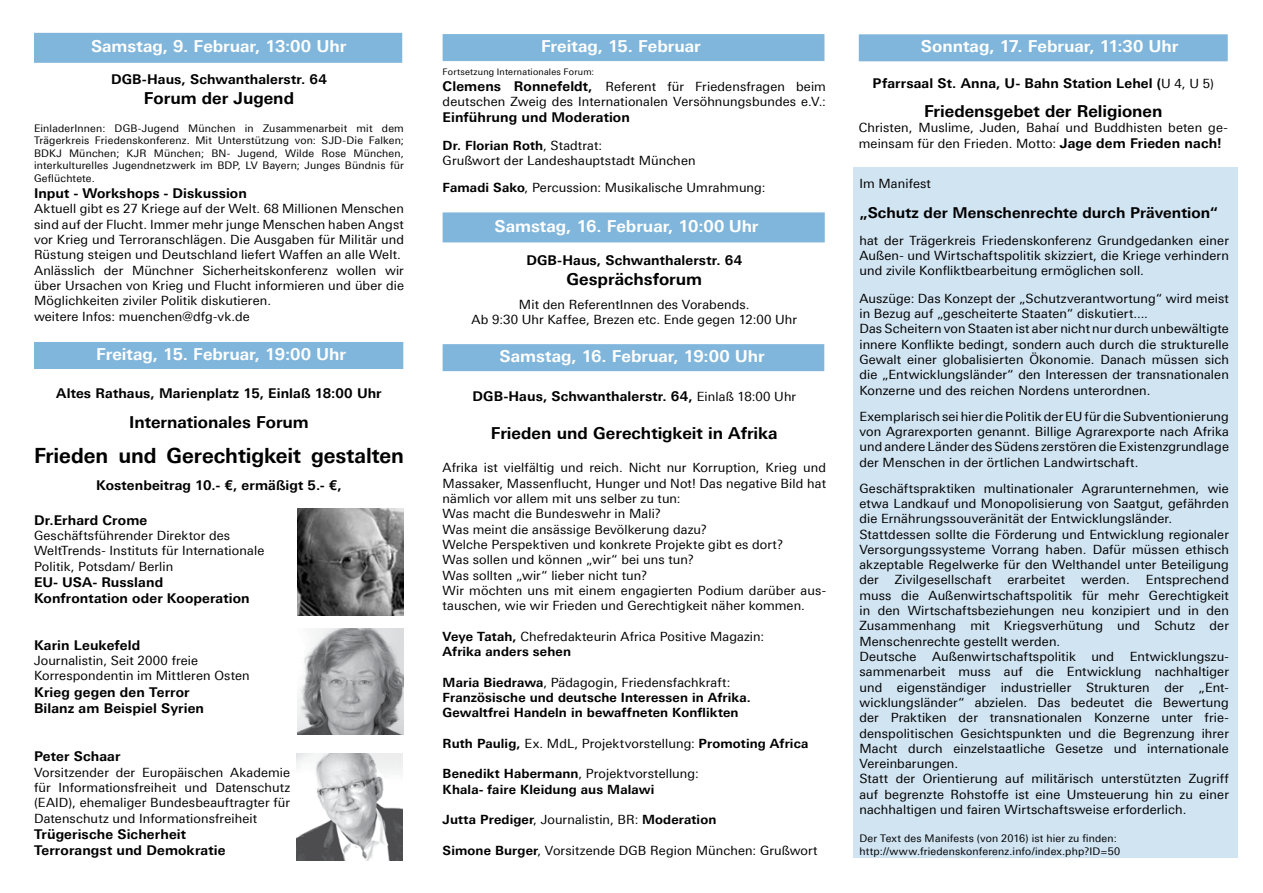
<style>
.page{position:relative;width:1263px;height:893px;background:#fff}
.page>*{position:absolute;margin:0;border:0;box-sizing:border-box;transform-origin:0 0}
.t1{font:700 21px "Linotype Univers 630";letter-spacing:-.005em;color:#000}
.t2{font:700 16.5px "Linotype Univers 630";color:#fff}
.t3{font:700 16.5px "Linotype Univers 630";color:#000}
.t4{font:700 15px "Linotype Univers 630";letter-spacing:.005em;color:#000}
.t5{font:700 13.5px/16.2px "Linotype Univers 630";letter-spacing:.01em;color:#000}
.t6{font:12.75px/15.3px "Linotype Univers 430";letter-spacing:.01em;color:#000}
.t7{font:700 12.75px/15.3px "Linotype Univers 630";letter-spacing:.01em;color:#000}
.t8{font:10.5px/12.6px "Linotype Univers 430";letter-spacing:.015em;color:#000;text-align:justify}
.t9{font:9px "Linotype Univers 430";letter-spacing:.02em;color:#000}
.s1{font-family:"Linotype Univers 630";font-weight:700;font-size:13.5px}
.s2{font-family:"Linotype Univers 430";font-weight:400}
.s3{font-family:"Linotype Univers 630";font-weight:700}
.s4{font-family:"Linotype Univers 430";font-weight:400;font-size:12.75px}
</style>
<div class="page">
<div style="left:853px;top:168px;width:385px;height:690px;background:#d1e4f2"></div>
<img style="left:298px;top:628px;width:106px;height:107px">
<div style="left:34px;top:33px;width:368px;height:30px;background:#80b6db"></div>
<div style="left:34px;top:342px;width:369px;height:27px;background:#80b6db"></div>
<div style="left:443px;top:34px;width:381px;height:27px;background:#80b6db"></div>
<div style="left:443px;top:212px;width:382px;height:30px;background:#80b6db"></div>
<div style="left:443px;top:344px;width:381px;height:27px;background:#80b6db"></div>
<img style="left:298px;top:509px;width:106px;height:106px">
<div style="left:859px;top:34px;width:369px;height:27px;background:#80b6db"></div>
<img style="left:297px;top:754px;width:106px;height:106px">
<p class="t2" style="left:91px;top:37px;width:257px">Samstag, 9. Februar, 13:00 Uhr</p>
<p class="t5" style="left:111px;top:71px;width:217px">DGB-Haus, Schwanthalerstr. 64</p>
<p class="t3" style="left:144px;top:88px;width:152px">Forum der Jugend</p>
<p class="t8" style="left:34px;top:122px;width:371px">EinladerInnen: DGB-Jugend München in Zusammenarbeit mit dem Trägerkreis Friedenskonferenz. Mit Unterstützung von: SJD-Die Falken; BDKJ München; KJR München; BN- Jugend, Wilde Rose München, interkulturelles Jugendnetzwerk im BDP, LV Bayern; Junges Bündnis für Geflüchtete.</p>
<p class="t5" style="left:34px;top:185px;width:214px">Input - Workshops - Diskussion</p>
<p class="t6" style="left:34px;top:201px;width:371px">Aktuell gibt es 27 Kriege auf der Welt. 68 Millionen Menschen sind auf der Flucht. Immer mehr junge Menschen haben Angst vor Krieg und Terroranschlägen. Die Ausgaben für Militär und Rüstung steigen und Deutschland liefert Waffen an alle Welt.<br>Anlässlich der Münchner Sicherheitskonferenz wollen wir über Ursachen von Krieg und Flucht informieren und über die Möglichkeiten ziviler Politik diskutieren.<br>weitere Infos: muenchen@dfg-vk.de</p>
<p class="t2" style="left:96px;top:344px;width:251px">Freitag, 15. Februar, 19:00 Uhr</p>
<p class="t5" style="left:56px;top:385px;width:327px">Altes Rathaus, Marienplatz 15, Einlaß 18:00 Uhr</p>
<p class="t3" style="left:129px;top:412px;width:181px">Internationales Forum</p>
<h1 class="t1" style="left:34px;top:443px;width:371px">Frieden und Gerechtigkeit gestalten</h1>
<p class="t5" style="left:96px;top:477px;width:247px">Kostenbeitrag 10.- €, ermäßigt 5.- €,</p>
<p class="t5" style="left:34px;top:512px;width:115px">Dr.Erhard Crome</p>
<p class="t6" style="left:34px;top:528px;width:232px">Geschäftsführender Direktor des<br>WeltTrends- Instituts für Internationale<br>Politik, Potsdam/ Berlin</p>
<p class="t5" style="left:34px;top:574px;width:217px">EU- USA- Russland<br>Konfrontation oder Kooperation</p>
<p class="t5" style="left:34px;top:637px;width:108px">Karin Leukefeld</p>
<p class="t6" style="left:34px;top:653px;width:217px">Journalistin, Seit 2000 freie<br>Korrespondentin im Mittleren Osten</p>
<p class="t5" style="left:34px;top:684px;width:172px">Krieg gegen den Terror<br>Bilanz am Beispiel Syrien</p>
<p class="t5" style="left:34px;top:748px;width:88px">Peter Schaar</p>
<p class="t6" style="left:34px;top:764px;width:258px;text-align:justify">Vorsitzender der Europäischen Akademie für Informationsfreiheit und Datenschutz (EAID), ehemaliger Bundesbeauftragter für Datenschutz und Informationsfreiheit</p>
<p class="t5" style="left:34px;top:826px;width:193px">Trügerische Sicherheit<br>Terrorangst und Demokratie</p>
<p class="t2" style="left:541px;top:36px;width:161px">Freitag, 15. Februar</p>
<p class="t9" style="left:443px;top:66px;width:153px">Fortsetzung Internationales Forum:</p>
<p class="t6" style="left:443px;top:79px;width:385px"><span class="s1">Clemens Ronnefeldt,</span> Referent für Friedensfragen beim deutschen Zweig des Internationalen Versöhnungsbundes e.V.:</p>
<p class="t5" style="left:443px;top:109px;width:189px">Einführung und Moderation</p>
<p class="t7" style="left:443px;top:137px;width:161px">Dr. Florian Roth<span class="s2">, Stadtrat:</span></p>
<p class="t6" style="left:443px;top:147px;width:324px;line-height:27.3px">Grußwort der Landeshauptstadt München<br><span class="s3">Famadi Sako</span>, Percussion: Musikalische Umrahmung:</p>
<p class="t2" style="left:494px;top:216px;width:266px">Samstag, 16. Februar, 10:00 Uhr</p>
<p class="t5" style="left:526px;top:252px;width:217px">DGB-Haus, Schwanthalerstr. 64</p>
<p class="t3" style="left:566px;top:269px;width:137px">Gesprächsforum</p>
<p class="t6" style="left:471px;top:297px;width:327px;text-align:center">Mit den ReferentInnen des Vorabends.<br>Ab 9:30 Uhr Kaffee, Brezen etc. Ende gegen 12:00 Uhr</p>
<p class="t2" style="left:500px;top:346px;width:267px">Samstag, 16. Februar, 19:00 Uhr</p>
<p class="t5" style="left:472px;top:388px;width:325px">DGB-Haus, Schwanthalerstr. 64, <span class="s4">Einlaß 18:00 Uhr</span></p>
<p class="t3" style="left:491px;top:423px;width:288px">Frieden und Gerechtigkeit in Afrika</p>
<p class="t6" style="left:443px;top:460px;width:385px">Afrika ist vielfältig und reich. Nicht nur Korruption, Krieg und Massaker, Massenflucht, Hunger und Not! Das negative Bild hat nämlich vor allem mit uns selber zu tun:<br>Was macht die Bundeswehr in Mali?<br>Was meint die ansässige Bevölkerung dazu?<br>Welche Perspektiven und konkrete Projekte gibt es dort?<br>Was sollen und können „wir“ bei uns tun?<br>Was sollten „wir“ lieber nicht tun?<br>Wir möchten uns mit einem engagierten Podium darüber aus&shy;tauschen, wie wir Frieden und Gerechtigkeit näher kommen.</p>
<p class="t6" style="left:443px;top:628px;width:323px"><span class="s3">Veye Tatah,</span> Chefredakteurin Africa Positive Magazin:</p>
<p class="t7" style="left:443px;top:644px;width:130px">Afrika anders sehen</p>
<p class="t6" style="left:443px;top:674px;width:289px"><span class="s3">Maria Biedrawa</span>, Pädagogin, Friedensfachkraft:</p>
<p class="t7" style="left:443px;top:690px;width:310px">Französische und deutsche Interessen in Afrika.<br>Gewaltfrei Handeln in bewaffneten Konflikten</p>
<p class="t7" style="left:443px;top:735px;width:367px">Ruth Paulig, <span class="s2">Ex. MdL, Projektvorstellung:</span> Promoting Africa</p>
<p class="t6" style="left:443px;top:766px;width:258px"><span class="s3">Benedikt Habermann</span>, Projektvorstellung:</p>
<p class="t7" style="left:443px;top:781px;width:213px">Khala- faire Kleidung aus Malawi</p>
<p class="t7" style="left:443px;top:812px;width:275px">Jutta Prediger<span class="s2">, Journalistin, BR:</span> Moderation</p>
<p class="t6" style="left:443px;top:843px;width:377px"><span class="s3">Simone Burger</span>, Vorsitzende DGB Region München: Grußwort</p>
<p class="t2" style="left:921px;top:37px;width:259px">Sonntag, 17. Februar, 11:30 Uhr</p>
<p class="t5" style="left:873px;top:75px;width:343px">Pfarrsaal St. Anna, U- Bahn Station Lehel (<span class="s4">U 4, U 5)</span></p>
<p class="t3" style="left:924px;top:101px;width:240px">Friedensgebet der Religionen</p>
<p class="t6" style="left:859px;top:119px;width:370px;line-height:16.2px">Christen, Muslime, Juden, Bahaí und Buddhisten beten ge&shy;meinsam für den Frieden. Motto: <span class="s1">Jage dem Frieden nach!</span></p>
<p class="t6" style="left:859px;top:175px;width:73px">Im Manifest</p>
<p class="t4" style="left:859px;top:203px;width:360px">„Schutz der Menschenrechte durch Prävention“</p>
<p class="t6" style="left:859px;top:233px;width:371px;text-align:justify">hat der Trägerkreis Friedenskonferenz Grundgedanken einer Außen- und Wirtschaftspolitik skizziert, die Kriege verhindern und zivile Konfliktbearbeitung ermöglichen soll.</p>
<p class="t6" style="left:859px;top:291px;width:371px">Auszüge: Das Konzept der „Schutzverantwortung“ wird meist in Bezug auf „gescheiterte Staaten“ diskutiert....<br>Das Scheitern von Staaten ist aber nicht nur durch unbewältigte innere Konflikte bedingt, sondern auch durch die strukturelle Gewalt einer globalisierten Ökonomie. Danach müssen sich die „Entwicklungsländer“ den Interessen der transnationalen Konzerne und des reichen Nordens unterordnen.</p>
<p class="t6" style="left:859px;top:408px;width:371px;text-align:justify">Exemplarisch sei hier die Politik der EU für die Subventionierung von Agrarexporten genannt. Billige Agrarexporte nach Afrika und andere Länder des Südens zerstören die Existenzgrundlage der Menschen in der örtlichen Landwirtschaft.</p>
<p class="t6" style="left:859px;top:480px;width:371px">Geschäftspraktiken multinationaler Agrarunternehmen, wie etwa Landkauf und Monopolisierung von Saatgut, gefährden die Ernährungssouveränität der Entwicklungsländer.<br>Stattdessen sollte die Förderung und Entwicklung regionaler Versorgungssysteme Vorrang haben. Dafür müssen ethisch akzeptable Regelwerke für den Welthandel unter Beteiligung der</p>
<p class="t6" style="left:895px;top:572px;width:98px">Zivilgesellschaft</p>
<p class="t6" style="left:1007px;top:572px;width:59px">erarbeitet</p>
<p class="t6" style="left:1081px;top:572px;width:50px">werden.</p>
<p class="t6" style="left:859px;top:572px;width:371px;text-indent:287px">Entsprechend muss die Außenwirtschaftspolitik für mehr Gerechtigkeit in den Wirtschaftsbeziehungen neu konzipiert und in den Zusammenhang mit Kriegsverhütung und Schutz der Menschenrechte gestellt werden.<br>Deutsche Außenwirtschaftspolitik und Entwicklungszu&shy;sammenarbeit muss auf die Entwicklung nachhaltiger und eigenständiger industrieller Strukturen der „Ent&shy;wicklungsländer“ abzielen. Das bedeutet die Bewertung der Praktiken der transnationalen Konzerne unter frie&shy;denspolitischen Gesichtspunkten und die Begrenzung ihrer Macht durch einzelstaatliche Gesetze und internationale Vereinbarungen.<br>Statt der Orientierung auf militärisch unterstützten Zugriff auf begrenzte Rohstoffe ist eine Umsteuerung hin zu einer nachhaltigen und fairen Wirtschaftsweise erforderlich.</p>
<p class="t8" style="left:859px;top:832px;width:262px">Der Text des Manifests (von 2016) ist hier zu finden: http://www.friedenskonferenz.info/index.php?ID=50</p>
</div>
